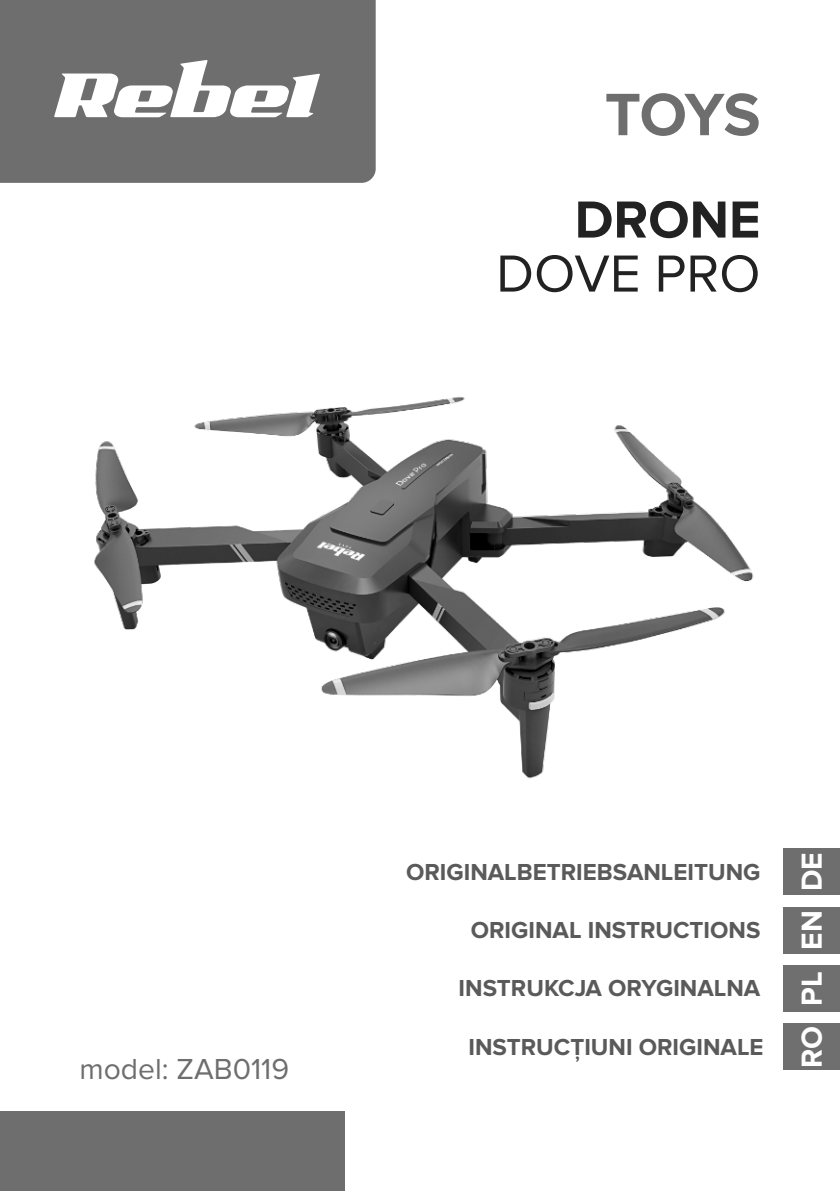
<style>
.page{position:relative;width:840px;height:1191px;background:#fff}
.page>*{position:absolute;margin:0;border:0;box-sizing:border-box;transform-origin:0 0}
.t1{font:700 62px "Proxima Nova";color:#6e6e6e}
.t2{font:54px "Proxima Nova";color:#222}
.t3{font:700 54px "Proxima Nova";color:#222}
.t4{font:30px "Proxima Nova";color:#6e6e6e}
.t5{font:700 30px "Proxima Nova";color:#fff}
.t6{font:700 24px "Proxima Nova";color:#5a5a5a}
</style>
<div class="page">
<div style="left:0;top:0;width:375px;height:183px;background:#6e6e6e"></div>
<div style="left:0;top:1111px;width:344px;height:80px;background:#6e6e6e"></div>
<svg style="left:54px;top:60px;width:266px;height:57px"></svg>
<div style="left:783px;top:848px;width:56px;height:47px;background:#6e6e6e"></div>
<div style="left:783px;top:906px;width:56px;height:47px;background:#6f6f6f"></div>
<div style="left:783px;top:964px;width:56px;height:47px;background:#6f6f6f"></div>
<div style="left:783px;top:1023px;width:56px;height:47px;background:#6f6f6f"></div>
<img style="left:94px;top:397px;width:660px;height:382px">
<h1 class="t1" style="left:604px;top:86px;width:157px">TOYS</h1>
<h2 class="t3" style="left:574px;top:195px;width:187px">DRONE</h2>
<h2 class="t2" style="left:496px;top:249px;width:266px">DOVE PRO</h2>
<p class="t4" style="left:79px;top:1055px;width:211px">model: ZAB0119</p>
<p class="t6" style="left:406px;top:860px;width:356px">ORIGINALBETRIEBSANLEITUNG</p>
<p class="t6" style="left:470px;top:919px;width:291px">ORIGINAL INSTRUCTIONS</p>
<p class="t6" style="left:458px;top:977px;width:303px">INSTRUKCJA ORYGINALNA</p>
<p class="t6" style="left:468px;top:1035px;width:296px">INSTRUCȚIUNI ORIGINALE</p>
<p class="t5" style="left:797px;top:891px;width:41px;rotate:-90deg">DE</p>
<p class="t5" style="left:797px;top:949px;width:41px;rotate:-90deg">EN</p>
<p class="t5" style="left:797px;top:1005px;width:36px;rotate:-90deg">PL</p>
<p class="t5" style="left:797px;top:1068px;width:44px;rotate:-90deg">RO</p>
</div>
